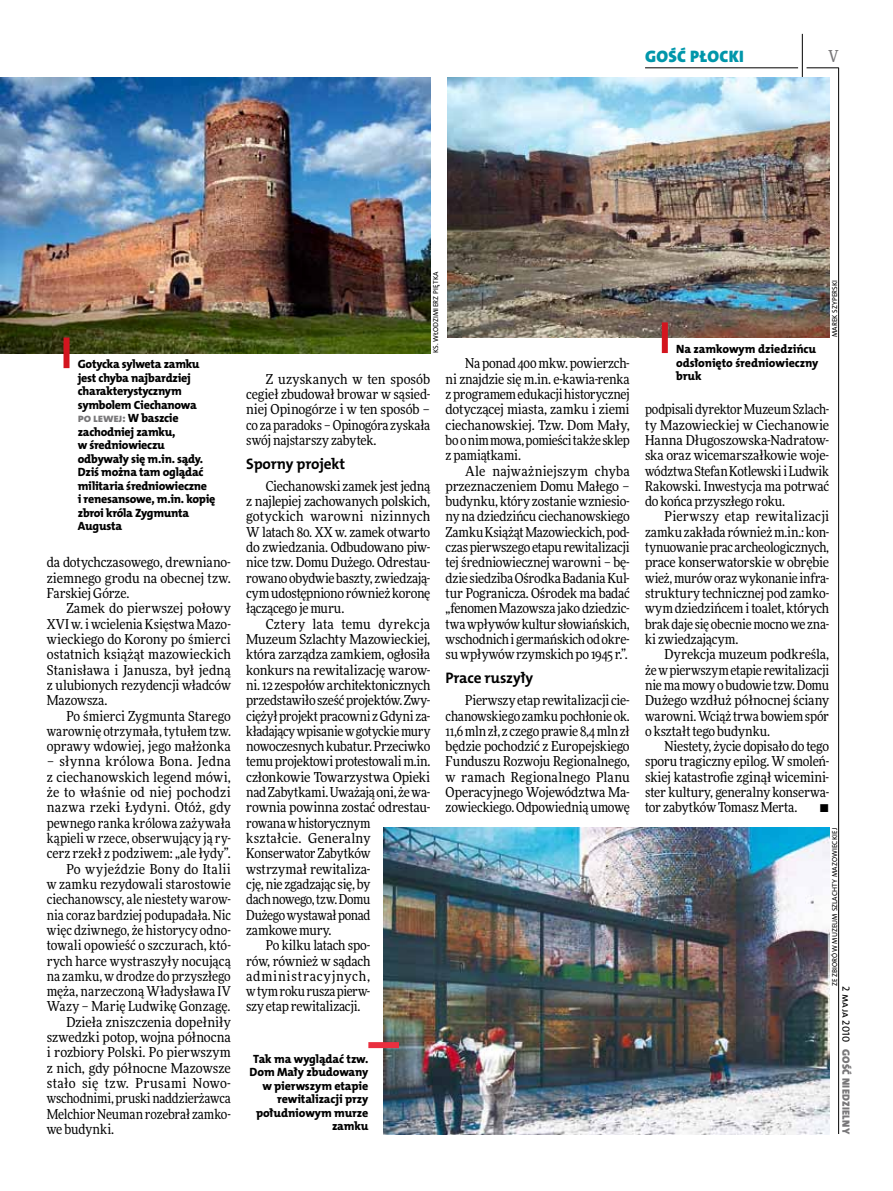
<style>
.page{position:relative;width:893px;height:1191px;background:#fff}
.page>*{position:absolute;margin:0;border:0;box-sizing:border-box;transform-origin:0 0}
.t1{font:16.65px "The Mix HP9 Blk";letter-spacing:.02em;color:#0096aa}
.t2{font:500 16.5px "Freeday Narrow";color:#787779;scale:.9 1}
.t3{font:15.3px "The Mix HP7 Bld";letter-spacing:-.01em;color:#000}
.t4{font:13.65px/15.3px "Freeday Narrow News";letter-spacing:-.005em;color:#000;text-align:justify}
.t5{font:13.65px "Freeday Narrow News";letter-spacing:-.025em;color:#000}
.t6{font:13.65px "Freeday Narrow News";letter-spacing:.025em;color:#000}
.t7{font:13.65px "Freeday Narrow News";letter-spacing:.015em;color:#000}
.t8{font:13.65px "Freeday Narrow News";letter-spacing:.02em;color:#000}
.t9{font:13.65px "Freeday Narrow News";letter-spacing:.055em;color:#000}
.t10{font:12px/13.5px "The Mix HP8 Ex Bld";letter-spacing:-.02em;color:#000}
.t11{font:10.5px "The Mix HP9 Blk";letter-spacing:.025em;color:#787779}
.t12{font:10.5px "The Mix HP5 Plain";color:#000}
.t13{font:7.2px "The Mix HP5 Plain";letter-spacing:.015em;color:#000}
.s1{color:#787779}
</style>
<div class="page">
<hr style="left:806px;top:68px;width:33px;height:1px;background:#000">
<hr style="left:645px;top:68px;width:153px;height:1px;background:#000">
<hr style="left:838px;top:68px;width:1px;height:1066px;background:#000">
<hr style="left:802px;top:34px;width:1px;height:43px;background:#000">
<img style="left:383px;top:827px;width:446px;height:307px">
<img style="left:447px;top:77px;width:382px;height:260px">
<img style="left:0;top:78px;width:430px;height:275px">
<div style="left:64px;top:337px;width:6px;height:31px;background:#d3151f"></div>
<div style="left:662px;top:322px;width:6px;height:31px;background:#d3151f"></div>
<div style="left:368px;top:1042px;width:31px;height:6px;background:#e92f3f"></div>
<p class="t1" style="left:645px;top:46px;width:100px">GOŚĆ PŁOCKI</p>
<p class="t2" style="left:828px;top:46px;width:13px">V</p>
<p class="t10" style="left:78px;top:358px;width:139px">Gotycka sylweta zamku jest chyba najbardziej charakterystycznym symbolem Ciechanowa<br><span class="s1">po lewej:</span> W baszcie zachodniej zamku,<br>w średniowieczu odbywały się m.in. sądy.<br>Dziś można tam oglądać militaria średniowieczne<br>i renesansowe, m.in. kopię zbroi króla Zygmunta<br>Augusta</p>
<p class="t4" style="left:47px;top:555px;width:186px">da dotychczasowego, drewniano&shy;ziemnego grodu na obecnej tzw.<br>Farskiej Górze.</p>
<p class="t4" style="left:47px;top:600px;width:186px;text-indent:20px">Zamek do pierwszej połowy XVI w. i wcielenia Księstwa Mazo&shy;wieckiego do Korony po śmierci ostatnich książąt mazowieckich Stanisława i Janusza, był jedną z ulubionych rezydencji władców Mazowsza.</p>
<p class="t4" style="left:47px;top:708px;width:186px;text-indent:20px">Po śmierci Zygmunta Starego warownię otrzymała, tytułem tzw. oprawy wdowiej, jego małżonka</p>
<p class="t6" style="left:47px;top:753px;width:186px">– słynna królowa Bona. Jedna</p>
<p class="t4" style="left:47px;top:769px;width:186px">z ciechanowskich legend mówi,</p>
<p class="t8" style="left:47px;top:784px;width:186px">że to właśnie od niej pochodzi</p>
<p class="t6" style="left:47px;top:799px;width:186px">nazwa rzeki Łydyni. Otóż, gdy</p>
<p class="t4" style="left:47px;top:815px;width:186px">pewnego ranka królowa zażywała</p>
<p class="t4" style="left:47px;top:830px;width:186px">kąpieli w rzece, obserwujący ją ry-</p>
<p class="t4" style="left:47px;top:845px;width:186px">cerz rzekł z podziwem: „ale łydy”.</p>
<p class="t7" style="left:66px;top:860px;width:166px">Po wyjeździe Bony do Italii</p>
<p class="t4" style="left:47px;top:876px;width:186px">w zamku rezydowali starostowie</p>
<p class="t4" style="left:47px;top:891px;width:186px">ciechanowscy, ale niestety warow-</p>
<p class="t4" style="left:47px;top:907px;width:186px">nia coraz bardziej podupadała. Nic</p>
<p class="t4" style="left:47px;top:922px;width:186px">więc dziwnego, że historycy odno-</p>
<p class="t4" style="left:47px;top:937px;width:186px">towali opowieść o szczurach, któ-</p>
<p class="t4" style="left:47px;top:953px;width:186px">rych harce wystraszyły nocującą</p>
<p class="t4" style="left:47px;top:968px;width:186px">na zamku, w drodze do przyszłego</p>
<p class="t4" style="left:47px;top:983px;width:186px">męża, narzeczoną Władysława IV</p>
<p class="t4" style="left:47px;top:998px;width:185px">Wazy – Marię Ludwikę Gonzagę.</p>
<p class="t4" style="left:66px;top:1014px;width:166px">Dzieła zniszczenia dopełniły</p>
<p class="t4" style="left:47px;top:1029px;width:186px">szwedzki potop, wojna północna</p>
<p class="t4" style="left:47px;top:1044px;width:186px">i rozbiory Polski. Po pierwszym</p>
<p class="t4" style="left:47px;top:1060px;width:186px">z nich, gdy północne Mazowsze</p>
<p class="t6" style="left:47px;top:1074px;width:186px">stało się tzw. Prusami Nowo-</p>
<p class="t4" style="left:47px;top:1090px;width:186px">wschodnimi, pruski naddzierżawca</p>
<p class="t4" style="left:47px;top:1106px;width:186px">Melchior Neuman rozebrał zamko-</p>
<p class="t4" style="left:47px;top:1121px;width:69px">we budynki.</p>
<p class="t13" style="left:431px;top:353px;width:82px;rotate:-90deg">ks. Włodzimierz Piętka</p>
<p class="t13" style="left:830px;top:337px;width:59px;rotate:-90deg">Marek Szyperski</p>
<p class="t10" style="left:676px;top:342px;width:144px">Na zamkowym dziedzińcu odsłonięto średniowieczny bruk</p>
<p class="t4" style="left:446px;top:356px;width:186px;text-indent:20px">Na ponad 400 mkw. powierzch&shy;ni znajdzie się m.in. e-kawia-renka z programem edukacji historycznej dotyczącej miasta, zamku i ziemi ciechanowskiej. Tzw. Dom Mały, bo o nim mowa, pomieści także sklep z pamiątkami.</p>
<p class="t4" style="left:446px;top:463px;width:186px;text-indent:20px">Ale najważniejszym chyba przeznaczeniem Domu Małego – budynku, który zostanie wzniesio&shy;ny na dziedzińcu ciechanowskiego Zamku Książąt Mazowieckich, pod&shy;czas pierwszego etapu rewitalizacji tej średniowiecznej warowni – bę&shy;dzie siedziba Ośrodka Badania Kul&shy;tur Pogranicza. Ośrodek ma badać „fenomen Mazowsza jako dziedzic&shy;twa wpływów kultur słowiańskich, wschodnich i germańskich od okre&shy;su wpływów rzymskich po 1945 r.”.</p>
<p class="t3" style="left:446px;top:668px;width:89px">Prace ruszyły</p>
<p class="t4" style="left:446px;top:692px;width:186px;text-indent:20px">Pierwszy etap rewitalizacji cie&shy;chanowskiego zamku pochłonie ok.<br>11,6 mln zł, z czego prawie 8,4 mln zł będzie pochodzić z Europejskiego Funduszu Rozwoju Regionalnego, w ramach Regionalnego Planu Operacyjnego Województwa Ma&shy;zowieckiego. Odpowiednią umowę</p>
<p class="t4" style="left:246px;top:371px;width:186px;text-indent:20px">Z uzyskanych w ten sposób cegieł zbudował browar w sąsied&shy;niej Opinogórze i w ten sposób – co za paradoks – Opinogóra zyskała swój najstarszy zabytek.</p>
<p class="t3" style="left:246px;top:454px;width:100px">Sporny projekt</p>
<p class="t4" style="left:246px;top:478px;width:186px;text-indent:20px">Ciechanowski zamek jest jedną z najlepiej zachowanych polskich, gotyckich warowni nizinnych W latach 80. XX w. zamek otwarto do zwiedzania. Odbudowano piw&shy;nice tzw. Domu Dużego. Odrestau&shy;rowano obydwie baszty, zwiedzają&shy;cym udostępniono również koronę łączącego je muru.</p>
<p class="t7" style="left:266px;top:615px;width:166px">Cztery lata temu dyrekcja</p>
<p class="t4" style="left:246px;top:631px;width:186px">Muzeum Szlachty Mazowieckiej,</p>
<p class="t4" style="left:246px;top:646px;width:186px">która zarządza zamkiem, ogłosiła</p>
<p class="t4" style="left:246px;top:662px;width:186px">konkurs na rewitalizację warow-</p>
<p class="t4" style="left:246px;top:677px;width:186px">ni. 12 zespołów architektonicznych</p>
<p class="t4" style="left:246px;top:692px;width:186px">przedstawiło sześć projektów. Zwy-</p>
<p class="t4" style="left:246px;top:708px;width:186px">ciężył projekt pracowni z Gdyni za-</p>
<p class="t5" style="left:246px;top:722px;width:186px">kładający wpisanie w gotyckie mury</p>
<p class="t4" style="left:246px;top:738px;width:186px">nowoczesnych kubatur. Przeciwko</p>
<p class="t5" style="left:246px;top:753px;width:186px">temu projektowi protestowali m.in.</p>
<p class="t4" style="left:246px;top:769px;width:186px">członkowie Towarzystwa Opieki</p>
<p class="t4" style="left:246px;top:784px;width:186px">nad Zabytkami. Uważają oni, że wa-</p>
<p class="t4" style="left:246px;top:799px;width:186px">rownia powinna zostać odrestau-</p>
<p class="t4" style="left:246px;top:815px;width:126px">rowana w historycznym</p>
<p class="t4" style="left:246px;top:830px;width:126px">kształcie. Generalny</p>
<p class="t4" style="left:246px;top:845px;width:126px">Konserwator Zabytków</p>
<p class="t4" style="left:246px;top:861px;width:126px">wstrzymał rewitaliza-</p>
<p class="t4" style="left:246px;top:876px;width:126px">cję, nie zgadzając się, by</p>
<p class="t5" style="left:246px;top:891px;width:126px">dach nowego, tzw. Domu</p>
<p class="t4" style="left:246px;top:907px;width:126px">Dużego wystawał ponad</p>
<p class="t4" style="left:246px;top:922px;width:87px">zamkowe mury.</p>
<p class="t4" style="left:266px;top:937px;width:106px">Po kilku latach spo-</p>
<p class="t4" style="left:246px;top:953px;width:126px">rów, również w sądach</p>
<p class="t9" style="left:246px;top:967px;width:126px">administracyjnych,</p>
<p class="t5" style="left:246px;top:983px;width:126px">w tym roku rusza pierw-</p>
<p class="t4" style="left:246px;top:998px;width:116px">szy etap rewitalizacji.</p>
<p class="t4" style="left:645px;top:401px;width:186px">podpisali dyrektor Muzeum Szlach&shy;ty Mazowieckiej w Ciechanowie Hanna Długoszowska-Nadratow&shy;ska oraz wicemarszałkowie woje&shy;wództwa Stefan Kotlewski i Ludwik Rakowski. Inwestycja ma potrwać do końca przyszłego roku.</p>
<p class="t4" style="left:645px;top:509px;width:186px;text-indent:20px">Pierwszy etap rewitalizacji zamku zakłada również m.in.: kon&shy;tynuowanie prac archeologicznych, prace konserwatorskie w obrębie wież, murów oraz wykonanie infra&shy;struktury technicznej pod zamko&shy;wym dziedzińcem i toalet, których brak daje się obecnie mocno we zna&shy;ki zwiedzającym.</p>
<p class="t4" style="left:645px;top:646px;width:186px;text-indent:20px">Dyrekcja muzeum podkreśla, że w pierwszym etapie rewitalizacji nie ma mowy o budowie tzw. Domu Dużego wzdłuż północnej ściany warowni. Wciąż trwa bowiem spór o kształt tego budynku.</p>
<p class="t4" style="left:645px;top:738px;width:186px;text-indent:20px">Niestety, życie dopisało do tego sporu tragiczny epilog. W smoleń&shy;skiej katastrofie zginął wicemini&shy;ster kultury, generalny konserwa&shy;tor zabytków Tomasz Merta.</p>
<p class="t4" style="left:819px;top:799px;width:11px">•</p>
<p class="t13" style="left:830px;top:986px;width:160px;rotate:-90deg">ze zbiorów Muzeum Szlachty Mazowieckiej</p>
<p class="t12" style="left:853px;top:986px;width:58px;rotate:90deg">2 maja 2010</p>
<p class="t10" style="left:250px;top:1052px;width:120px;text-align:right">Tak ma wyglądać tzw.<br>Dom Mały zbudowany w pierwszym etapie rewitalizacji przy południowym murze zamku</p>
<p class="t11" style="left:853px;top:1049px;width:86px;rotate:90deg">GOŚĆ NIEDZIELNY</p>
</div>
